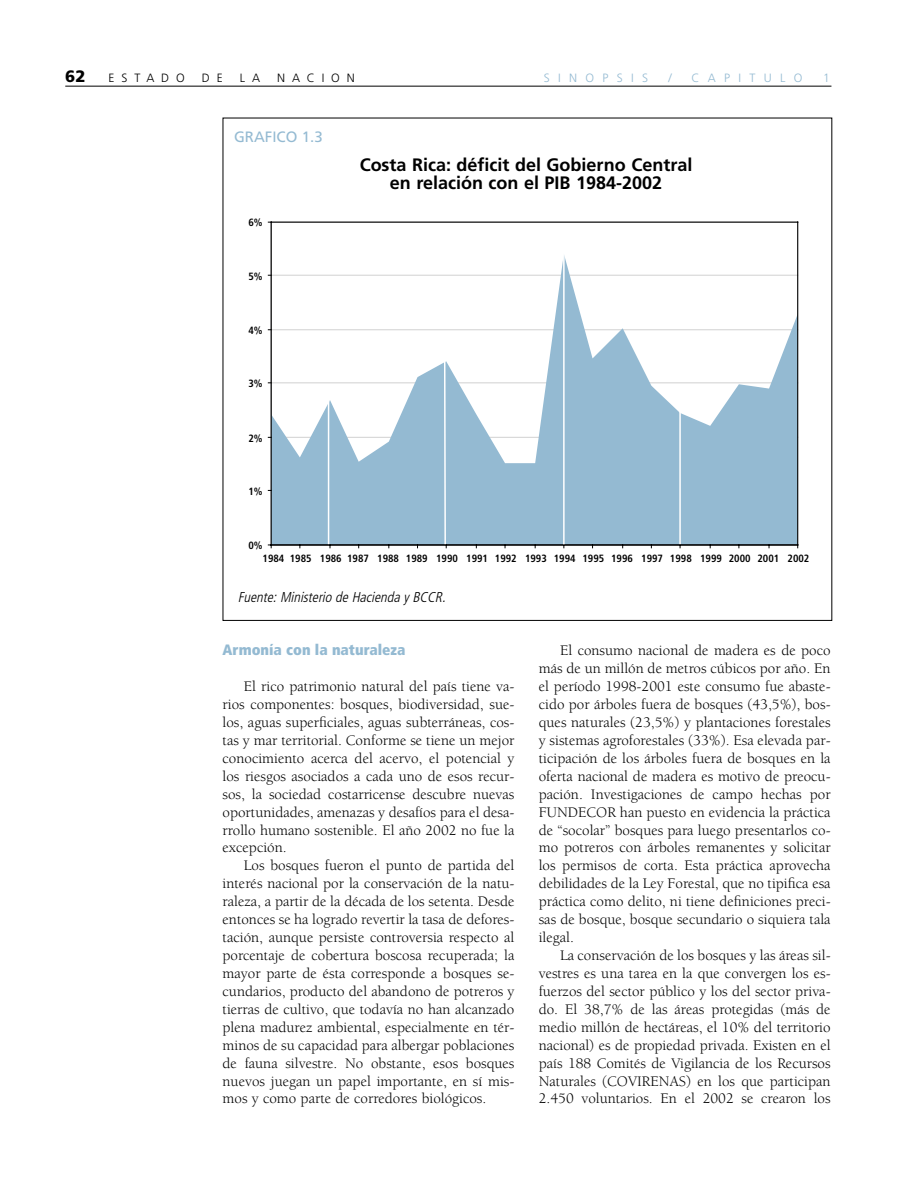
<style>
.page{position:relative;width:918px;height:1188px;background:#fff}
.page>*{position:absolute;margin:0;border:0;box-sizing:border-box;transform-origin:0 0}
.t1{font:700 18px/17.9px "Frutiger";color:#000;text-align:center}
.t2{font:900 16.5px "Frutiger";color:#000}
.t3{font:15px/17.9px "Berkeley";color:#000;text-align:justify}
.t4{font:900 condensed 15px "Frutiger";color:#94bad2}
.t5{font:15px "Frutiger";color:#94bad2}
.t6{font:italic 300 condensed 14.25px "Frutiger";color:#000}
.t7{font:300 12px "Frutiger";letter-spacing:.695em;color:#94bad2}
.t8{font:300 12px "Frutiger";letter-spacing:.575em;color:#000}
.t9{font:700 condensed 10.5px "Frutiger";color:#000}
</style>
<div class="page">
<hr style="left:65px;top:86px;width:766px;height:1px;background:#000">
<svg style="left:272px;top:274px;width:525px;height:270px;fill:#94bad2"></svg>
<svg style="left:268px;top:490px;width:529px;height:1px"></svg>
<svg style="left:327px;top:255px;width:355px;height:289px"></svg>
<hr style="left:271px;top:222px;width:527px;height:1px;background:#000">
<hr style="left:271px;top:222px;width:1px;height:323px;background:#000">
<hr style="left:271px;top:544px;width:527px;height:2px;background:#000">
<hr style="left:797px;top:222px;width:1px;height:323px;background:#000">
<p class="t2" style="left:65px;top:69px;width:22px">62</p>
<p class="t8" style="left:109px;top:73px;width:78px">ESTADO</p>
<p class="t8" style="left:202px;top:73px;width:22px">D E</p>
<p class="t8" style="left:240px;top:73px;width:22px">L A</p>
<p class="t8" style="left:277px;top:73px;width:79px">NACION</p>
<p class="t7" style="left:544px;top:73px;width:106px">SINOPSIS</p>
<p class="t7" style="left:668px;top:73px;width:5px">/</p>
<p class="t7" style="left:692px;top:73px;width:113px">CAPITULO</p>
<p class="t7" style="left:823px;top:73px;width:8px">1</p>
<p class="t5" style="left:234px;top:131px;width:90px">GRAFICO 1.3</p>
<p class="t9" style="left:248px;top:219px;width:16px">6%</p>
<p class="t9" style="left:248px;top:272px;width:16px">5%</p>
<p class="t9" style="left:248px;top:326px;width:16px">4%</p>
<p class="t9" style="left:248px;top:379px;width:16px">3%</p>
<p class="t9" style="left:248px;top:434px;width:16px">2%</p>
<p class="t9" style="left:248px;top:487px;width:16px">1%</p>
<p class="t9" style="left:248px;top:541px;width:16px">0%</p>
<p class="t1" style="left:360px;top:158px;width:334px">Costa Rica: déficit del Gobierno Central en relación con el PIB 1984-2002</p>
<p class="t9" style="left:263px;top:554px;width:548px">1984 1985 1986 1987 1988 1989 1990 1991 1992 1993 1994 1995 1996 1997 1998 1999 2000 2001 2002</p>
<p class="t6" style="left:238px;top:591px;width:212px">Fuente:Ministerio de Hacienda y BCCR.</p>
<p class="t4" style="left:223px;top:644px;width:185px">Armonía con la naturaleza</p>
<p class="t3" style="left:223px;top:679px;width:293px;text-indent:21px">El rico patrimonio natural del país tiene va&shy;rios componentes: bosques, biodiversidad, sue&shy;los, aguas superficiales, aguas subterráneas, cos&shy;tas y mar territorial. Conforme se tiene un mejor conocimiento acerca del acervo, el potencial y los riesgos asociados a cada uno de esos recur&shy;sos, la sociedad costarricense descubre nuevas oportunidades, amenazas y desafíos para el desa&shy;rrollo humano sostenible. El año 2002 no fue la excepción.</p>
<p class="t3" style="left:223px;top:858px;width:293px;text-indent:21px">Los bosques fueron el punto de partida del interés nacional por la conservación de la natu&shy;raleza, a partir de la década de los setenta. Desde entonces se ha logrado revertir la tasa de defores&shy;tación, aunque persiste controversia respecto al porcentaje de cobertura boscosa recuperada; la mayor parte de ésta corresponde a bosques se&shy;cundarios, producto del abandono de potreros y tierras de cultivo, que todavía no han alcanzado plena madurez ambiental, especialmente en tér&shy;minos de su capacidad para albergar poblaciones de fauna silvestre. No obstante, esos bosques nuevos juegan un papel importante, en sí mis&shy;mos y como parte de corredores biológicos.</p>
<p class="t3" style="left:539px;top:643px;width:293px;text-indent:21px">El consumo nacional de madera es de poco más de un millón de metros cúbicos por año. En el período 1998-2001 este consumo fue abaste&shy;cido por árboles fuera de bosques (43,5%), bos&shy;ques naturales (23,5%) y plantaciones forestales y sistemas agroforestales (33%). Esa elevada par&shy;ticipación de los árboles fuera de bosques en la oferta nacional de madera es motivo de preocu&shy;pación. Investigaciones de campo hechas por FUNDECOR han puesto en evidencia la práctica de “socolar” bosques para luego presentarlos co&shy;mo potreros con árboles remanentes y solicitar los permisos de corta. Esta práctica aprovecha debilidades de la Ley Forestal, que no tipifica esa práctica como delito, ni tiene definiciones preci&shy;sas de bosque, bosque secundario o siquiera tala ilegal.</p>
<p class="t3" style="left:539px;top:948px;width:293px;text-indent:21px">La conservación de los bosques y las áreas sil&shy;vestres es una tarea en la que convergen los es&shy;fuerzos del sector público y los del sector priva&shy;do. El 38,7% de las áreas protegidas (más de medio millón de hectáreas, el 10% del territorio nacional) es de propiedad privada. Existen en el país 188 Comités de Vigilancia de los Recursos Naturales (COVIRENAS) en los que participan 2.450 voluntarios. En el 2002 se crearon los</p>
</div>
